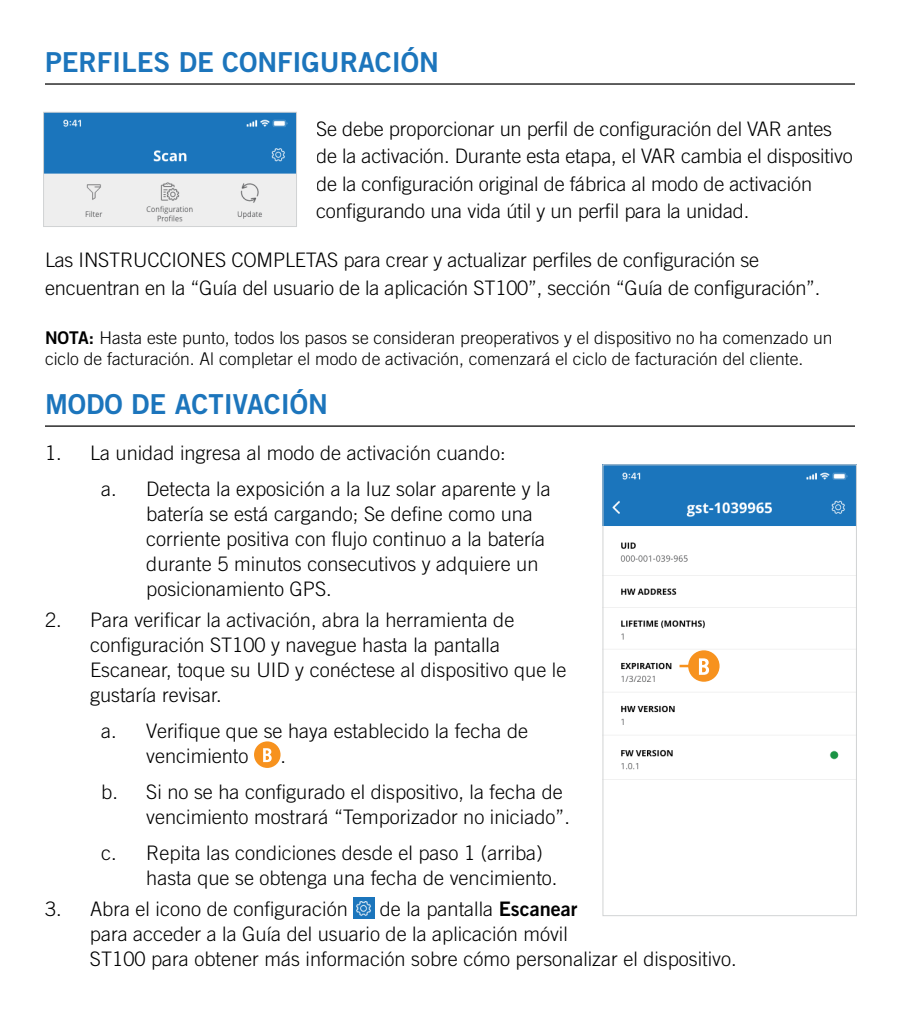
<style>
.page{position:relative;width:900px;height:1035px;background:#fff}
.page>*{position:absolute;margin:0;border:0;box-sizing:border-box;transform-origin:0 0}
.t1{font:27.5px "Trade Gothic Bold Two";color:#1c75bc}
.t2{font:300 20px/25px "Trade Gothic";color:#000}
.t3{font:300 17.5px/21px "Trade Gothic";color:#000}
.s1{font-family:"Trade Gothic Bold Two";font-weight:400}
</style>
<div class="page">
<hr style="left:45px;top:83px;width:810px;height:2px;background:#000">
<hr style="left:45px;top:425px;width:810px;height:2px;background:#000">
<img style="left:45px;top:114px;width:250px;height:111px">
<div style="left:43px;top:112px;width:254px;height:115px;border:1px solid #d1d3d4"></div>
<div style="left:254px;top:741px;width:27px;height:27px;background:#f7921e;border-radius:50%"></div>
<svg style="left:263px;top:748px;width:9px;height:14px"></svg>
<img style="left:353px;top:897px;width:21px;height:21px">
<img style="left:605px;top:467px;width:250px;height:313px">
<div style="left:603px;top:465px;width:254px;height:451px;border:1px solid #d1d3d4"></div>
<div style="left:688px;top:650px;width:32px;height:32px;background:#f7921e;border-radius:50%"></div>
<svg style="left:699px;top:658px;width:10px;height:17px"></svg>
<svg style="left:680px;top:665px;width:8px;height:2px"></svg>
<h1 class="t1" style="left:45px;top:45px;width:396px">PERFILES DE CONFIGURACIÓN</h1>
<p class="t2" style="left:316px;top:115px;width:538px;line-height:27.5px">Se debe proporcionar un perfil de configuración del VAR antes de la activación. Durante esta etapa, el VAR cambia el dispositivo de la configuración original de fábrica al modo de activación configurando una vida útil y un perfil para la unidad.</p>
<p class="t2" style="left:45px;top:246px;width:777px;line-height:27.5px">Las INSTRUCCIONES COMPLETAS para crear y actualizar perfiles de configuración se encuentran en la “Guía del usuario de la aplicación ST100”, sección “Guía de configuración”.</p>
<p class="t3" style="left:45px;top:328px;width:789px"><span class="s1">NOTA:</span> Hasta este punto, todos los pasos se consideran preoperativos y el dispositivo no ha comenzado un ciclo de facturación. Al completar el modo de activación, comenzará el ciclo de facturación del cliente.</p>
<h1 class="t1" style="left:45px;top:387px;width:285px">MODO DE ACTIVACIÓN</h1>
<p class="t2" style="left:101px;top:435px;width:451px;line-height:36.2px;text-indent:-56px">1. La unidad ingresa al modo de activación cuando:<br>a. Detecta la exposición a la luz solar aparente y la</p>
<p class="t2" style="left:146px;top:501px;width:400px">batería se está cargando; Se define como una corriente positiva con flujo continuo a la batería durante 5 minutos consecutivos y adquiere un posicionamiento GPS.</p>
<p class="t2" style="left:90px;top:607px;width:478px;text-indent:-45px">2. Para verificar la activación, abra la herramienta de configuración ST100 y navegue hasta la pantalla Escanear, toque su UID y conéctese al dispositivo que le gustaría revisar.</p>
<p class="t2" style="left:146px;top:718px;width:383px;text-indent:-45px">a. Verifique que se haya establecido la fecha de vencimiento</p>
<p class="t2" style="left:101px;top:737px;width:463px;line-height:36.2px;text-indent:179px">.<br>b. Si no se ha configurado el dispositivo, la fecha de</p>
<p class="t2" style="left:101px;top:799px;width:470px;line-height:36.2px;text-indent:45px">vencimiento mostrará “Temporizador no iniciado”. c. Repita las condiciones desde el paso 1 (arriba)</p>
<p class="t2" style="left:146px;top:866px;width:413px">hasta que se obtenga una fecha de vencimiento.</p>
<p class="t2" style="left:45px;top:896px;width:304px">3. Abra el icono de configuración</p>
<p class="t2" style="left:90px;top:896px;width:648px;text-indent:290px">de la pantalla <span class="s1">Escanear<br></span>para acceder a la Guía del usuario de la aplicación móvil<br>ST100 para obtener más información sobre cómo personalizar el dispositivo.</p>
</div>
